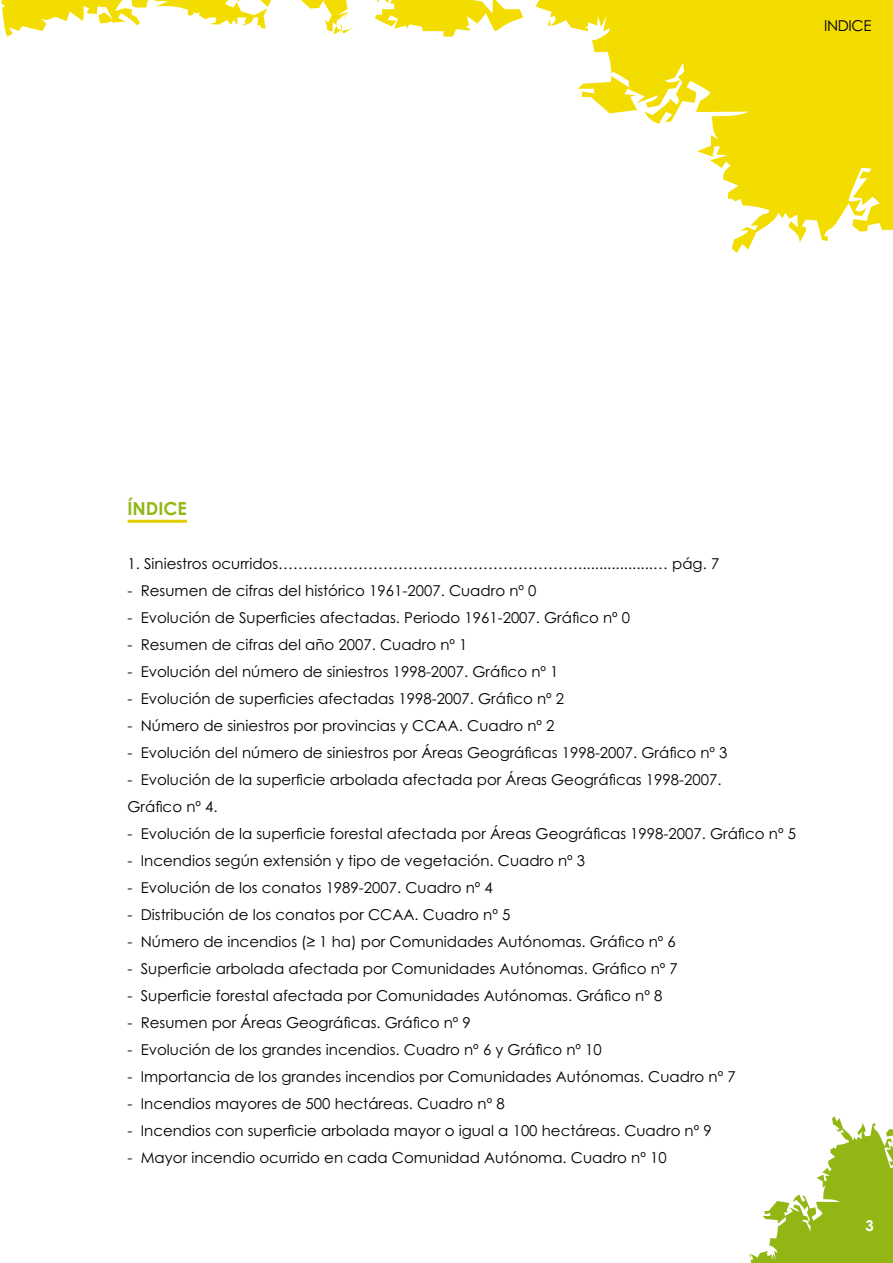
<style>
.page{position:relative;width:893px;height:1263px;background:#fff}
.page>*{position:absolute;margin:0;border:0;box-sizing:border-box;transform-origin:0 0}
.t1{font:700 18px "Century Gothic";color:#92b715}
.t2{font:15px/27px "Century Gothic";color:#000}
.t3{font:700 15px "Century Gothic";color:#fff}
</style>
<div class="page">
<svg style="left:749px;top:1116px;width:144px;height:147px"></svg>
<svg style="left:754px;top:1258px;width:3px;height:4px"></svg>
<svg style="left:778px;top:1208px;width:80px;height:42px;background:#98bb23"></svg>
<svg style="left:867px;top:1201px;width:15px;height:26px"></svg>
<svg style="left:882px;top:1186px;width:4px;height:3px"></svg>
<svg style="left:1px;top:0;width:892px;height:253px"></svg>
<svg style="left:74px;top:9px;width:4px;height:3px"></svg>
<svg style="left:103px;top:0;width:4px;height:3px"></svg>
<svg style="left:203px;top:0;width:14px;height:7px"></svg>
<svg style="left:260px;top:20px;width:4px;height:3px"></svg>
<svg style="left:228px;top:11px;width:7px;height:7px"></svg>
<svg style="left:338px;top:2px;width:4px;height:3px"></svg>
<svg style="left:412px;top:2px;width:28px;height:22px"></svg>
<svg style="left:447px;top:23px;width:4px;height:3px"></svg>
<svg style="left:559px;top:13px;width:6px;height:7px"></svg>
<svg style="left:664px;top:37px;width:8px;height:6px"></svg>
<svg style="left:642px;top:41px;width:4px;height:3px"></svg>
<svg style="left:617px;top:32px;width:8px;height:7px"></svg>
<svg style="left:612px;top:51px;width:89px;height:48px;background:#f4e123"></svg>
<svg style="left:765px;top:98px;width:4px;height:3px"></svg>
<div style="left:713px;top:56px;width:76px;height:29px;background:#f3dd00"></div>
<svg style="left:819px;top:137px;width:4px;height:3px"></svg>
<svg style="left:826px;top:155px;width:4px;height:4px"></svg>
<svg style="left:810px;top:70px;width:32px;height:43px"></svg>
<svg style="left:844px;top:133px;width:7px;height:5px"></svg>
<svg style="left:877px;top:193px;width:4px;height:3px"></svg>
<svg style="left:872px;top:205px;width:21px;height:20px"></svg>
<svg style="left:871px;top:153px;width:22px;height:32px"></svg>
<hr style="left:128px;top:520px;width:59px;height:3px;background:#e0ce00">
<p class="t2" style="left:824px;top:13px;width:49px">INDICE</p>
<p class="t1" style="left:128px;top:502px;width:61px">ÍNDICE</p>
<p class="t2" style="left:128px;top:552px;width:593px">1. Siniestros ocurridos……………………………………………………..................… pág. 7</p>
<p class="t2" style="left:128px;top:579px;width:410px">- Resumen de cifras del histórico 1961-2007. Cuadro nº 0</p>
<p class="t2" style="left:128px;top:606px;width:504px">- Evolución de Superficies afectadas. Periodo 1961-2007. Gráfico nº 0</p>
<p class="t2" style="left:128px;top:633px;width:341px">- Resumen de cifras del año 2007. Cuadro nº 1</p>
<p class="t2" style="left:128px;top:660px;width:432px">- Evolución del número de siniestros 1998-2007. Gráfico nº 1</p>
<p class="t2" style="left:128px;top:687px;width:438px">- Evolución de superficies afectadas 1998-2007. Gráfico nº 2</p>
<p class="t2" style="left:128px;top:714px;width:429px">- Número de siniestros por provincias y CCAA. Cuadro nº 2</p>
<p class="t2" style="left:128px;top:741px;width:601px">- Evolución del número de siniestros por Áreas Geográficas 1998-2007. Gráfico nº 3</p>
<p class="t2" style="left:128px;top:768px;width:595px">- Evolución de la superficie arbolada afectada por Áreas Geográficas 1998-2007.<br>Gráfico nº 4.</p>
<p class="t2" style="left:128px;top:822px;width:670px">- Evolución de la superficie forestal afectada por Áreas Geográficas 1998-2007. Gráfico nº 5</p>
<p class="t2" style="left:128px;top:849px;width:459px">- Incendios según extensión y tipo de vegetación. Cuadro nº 3</p>
<p class="t2" style="left:128px;top:876px;width:367px">- Evolución de los conatos 1989-2007. Cuadro nº 4</p>
<p class="t2" style="left:128px;top:903px;width:384px">- Distribución de los conatos por CCAA. Cuadro nº 5</p>
<p class="t2" style="left:128px;top:930px;width:550px">- Número de incendios (≥ 1 ha) por Comunidades Autónomas. Gráfico nº 6</p>
<p class="t2" style="left:128px;top:957px;width:552px">- Superficie arbolada afectada por Comunidades Autónomas. Gráfico nº 7</p>
<p class="t2" style="left:128px;top:984px;width:536px">- Superficie forestal afectada por Comunidades Autónomas. Gráfico nº 8</p>
<p class="t2" style="left:128px;top:1011px;width:345px">- Resumen por Áreas Geográficas. Gráfico nº 9</p>
<p class="t2" style="left:128px;top:1038px;width:476px">- Evolución de los grandes incendios. Cuadro nº 6 y Gráfico nº 10</p>
<p class="t2" style="left:128px;top:1065px;width:610px">- Importancia de los grandes incendios por Comunidades Autónomas. Cuadro nº 7</p>
<p class="t2" style="left:128px;top:1092px;width:379px">- Incendios mayores de 500 hectáreas. Cuadro nº 8</p>
<p class="t2" style="left:128px;top:1119px;width:586px">- Incendios con superficie arbolada mayor o igual a 100 hectáreas. Cuadro nº 9</p>
<p class="t2" style="left:128px;top:1146px;width:541px">- Mayor incendio ocurrido en cada Comunidad Autónoma. Cuadro nº 10</p>
<p class="t3" style="left:865px;top:1220px;width:10px">3</p>
</div>
